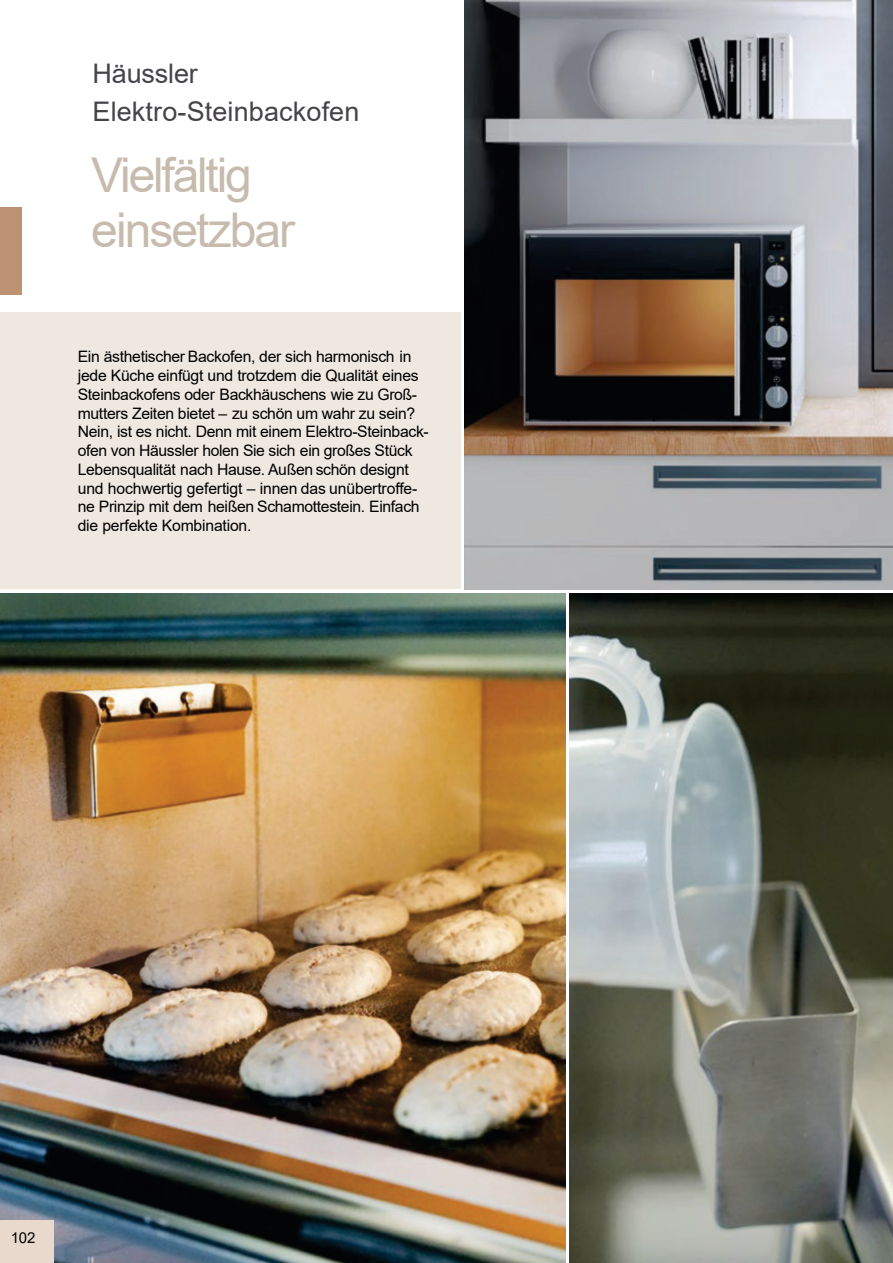
<style>
.page{position:relative;width:893px;height:1263px;background:#fff}
.page>*{position:absolute;margin:0;border:0;box-sizing:border-box;transform-origin:0 0}
.t1{font:48px/55.2px "Arial";letter-spacing:-.045em;color:#c6bbac}
.t2{font:27px/37.5px "Arial";letter-spacing:.005em;color:#454349}
.t3{font:15.75px/18.8px "Arial";letter-spacing:-.02em;color:#000}
.t4{font:15px "Arial";color:#000}
</style>
<div class="page">
<div style="left:0;top:312px;width:460px;height:277px;background:#eee8e0"></div>
<img style="left:464px;top:0;width:428px;height:589px">
<div style="left:0;top:207px;width:21px;height:87px;background:#bd9272"></div>
<img style="left:0;top:593px;width:565px;height:669px">
<img style="left:569px;top:593px;width:323px;height:669px">
<div style="left:0;top:1220px;width:53px;height:42px;background:#e9d9cd"></div>
<h2 class="t2" style="left:92px;top:57px;width:268px">Häussler<br>Elektro-Steinbackofen</h2>
<h1 class="t1" style="left:91px;top:152px;width:205px">Vielfältig einsetzbar</h1>
<p class="t3" style="left:78px;top:349px;width:352px">Ein ästhetischer Backofen, der sich harmonisch in jede Küche einfügt und trotzdem die Qualität eines Steinbackofens oder Backhäuschens wie zu Groß&shy;mutters Zeiten bietet – zu schön um wahr zu sein?<br>Nein, ist es nicht. Denn mit einem Elektro-Steinback&shy;ofen von Häussler holen Sie sich ein großes Stück Lebensqualität nach Hause. Außen schön designt und hochwertig gefertigt – innen das unübertroffe&shy;ne Prinzip mit dem heißen Schamottestein. Einfach die perfekte Kombination.</p>
<p class="t4" style="left:11px;top:1232px;width:26px">102</p>
</div>
